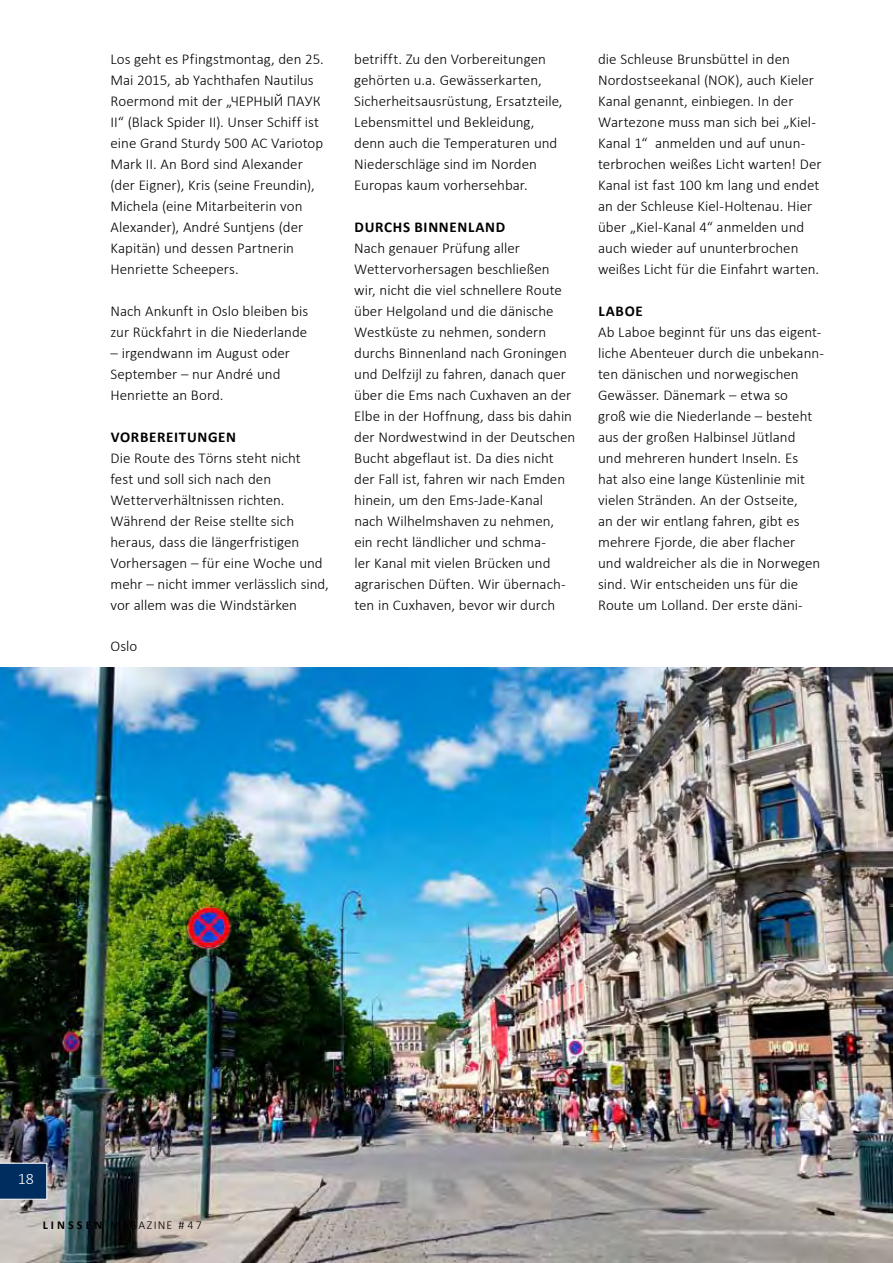
<style>
.page{position:relative;width:893px;height:1263px;background:#fff}
.page>*{position:absolute;margin:0;border:0;box-sizing:border-box;transform-origin:0 0}
.t1{font:300 16.05px "Calibri";color:#fff}
.t2{font:300 15px/21px "Calibri";color:#000}
.t3{font:700 15px "Calibri";letter-spacing:.045em;color:#000}
.t4{font:300 12px "Calibri";letter-spacing:.105em;color:#000}
.s1{font-weight:700}
</style>
<div class="page">
<img style="left:0;top:668px;width:893px;height:595px">
<svg style="left:0;top:1163px;width:47px;height:36px;background:#0b3666"></svg>
<p class="t2" style="left:111px;top:48px;width:215px">Los geht es Pfingstmontag, den 25.<br>Mai 2015, ab Yachthafen Nautilus<br>Roermond mit der „ЧЕРНЫЙ ПАУК<br>II “ (Black Spider II ). Unser Schiff ist eine Grand Sturdy 500 AC Variotop<br>Mark II . An Bord sind Alexander (der Eigner), Kris (seine Freundin),<br>Michela (eine Mitarbeiterin von<br>Alexander), André Suntjens (der<br>Kapitän) und dessen Partnerin<br>Henriette Scheepers.</p>
<p class="t2" style="left:111px;top:300px;width:199px">Nach Ankunft in Oslo bleiben bis zur Rückfahrt in die Niederlande</p>
<p class="t2" style="left:111px;top:342px;width:181px">– irgendwann im August oder<br>September – nur André und<br>Henriette an Bord.</p>
<p class="t3" style="left:111px;top:427px;width:127px">VORB EREITUNGEN</p>
<p class="t2" style="left:110px;top:447px;width:220px">Die Route des Törns steht nicht<br>fest und soll sich nach den<br>Wetterverhältnissen richten.<br>Während der Reise stellte sich heraus, dass die längerfristigen<br>Vorhersagen – für eine Woche und mehr – nicht immer verlässlich sind, vor allem was die Windstärken</p>
<p class="t2" style="left:110px;top:636px;width:28px">Oslo</p>
<p class="t2" style="left:354px;top:48px;width:210px">betrifft. Zu den Vorbereitungen gehörten u.a. Gewässerkarten,<br>Sicherheitsausrüstung, Ersatzteile,<br>Lebensmittel und Bekleidung, denn auch die Temperaturen und<br>Niederschläge sind im Norden<br>Europas kaum vorhersehbar.</p>
<p class="t3" style="left:355px;top:217px;width:152px">DURC HS BINNENLAND</p>
<p class="t2" style="left:354px;top:237px;width:222px">Nach genauer Prüfung aller<br>Wettervorhersagen beschließen<br>wir, nicht die viel schnellere Route über Helgoland und die dänische<br>Westküste zu nehmen, sondern durchs Binnenland nach Groningen und Delfzijl zu fahren, danach quer über die Ems nach Cuxhaven an der<br>Elbe in der Hoffnung, dass bis dahin der Nordwestwind in der Deutschen<br>Bucht abgeflaut ist. Da dies nicht der Fall ist, fahren wir nach Emden hinein, um den Ems-Jade-Kanal nach Wilhelmshaven zu nehmen, ein recht ländlicher und schma-<br>ler Kanal mit vielen Brücken und agrarischen Düften. Wir übernach&shy;ten in Cuxhaven, bevor wir durch</p>
<p class="t2" style="left:598px;top:48px;width:225px">die Schleuse Brunsbüttel in den Nordostseekanal (NO K), auch Kieler Kanal genannt, einbiegen. I n der Wartezone muss man sich bei „Kiel-Kanal 1“ anmelden und auf unun&shy;terbrochen weißes Licht warten! Der Kanal ist fast 100 km lang und endet an der Schleuse Kiel-Holtenau. Hier über „Kiel-Kanal 4“ anmelden und auch wieder auf ununterbrochen weißes Licht für die Einfahrt warten.</p>
<p class="t3" style="left:598px;top:301px;width:46px">LABOE</p>
<p class="t2" style="left:598px;top:321px;width:227px">Ab Laboe beginnt für uns das eigent&shy;liche Abenteuer durch die unbekann&shy;ten dänischen und norwegischen Gewässer. Dänemark – etwa so<br>groß wie die N iederlande – besteht aus der großen Halbinsel Jütland<br>und mehreren hundert I nseln. Es<br>hat also eine lange Küstenlinie mit vielen Stränden. An der Ostseite,<br>an der wir entlang fahren, gibt es mehrere Fjorde, die aber flacher<br>und waldreicher als die in Norwegen sind. Wir entscheiden uns für die Route um Lolland. Der erste däni-</p>
<p class="t1" style="left:18px;top:1169px;width:18px">18</p>
<p class="t4" style="left:43px;top:1217px;width:161px"><span class="s1">LINSSEN</span> magazine #47</p>
</div>
